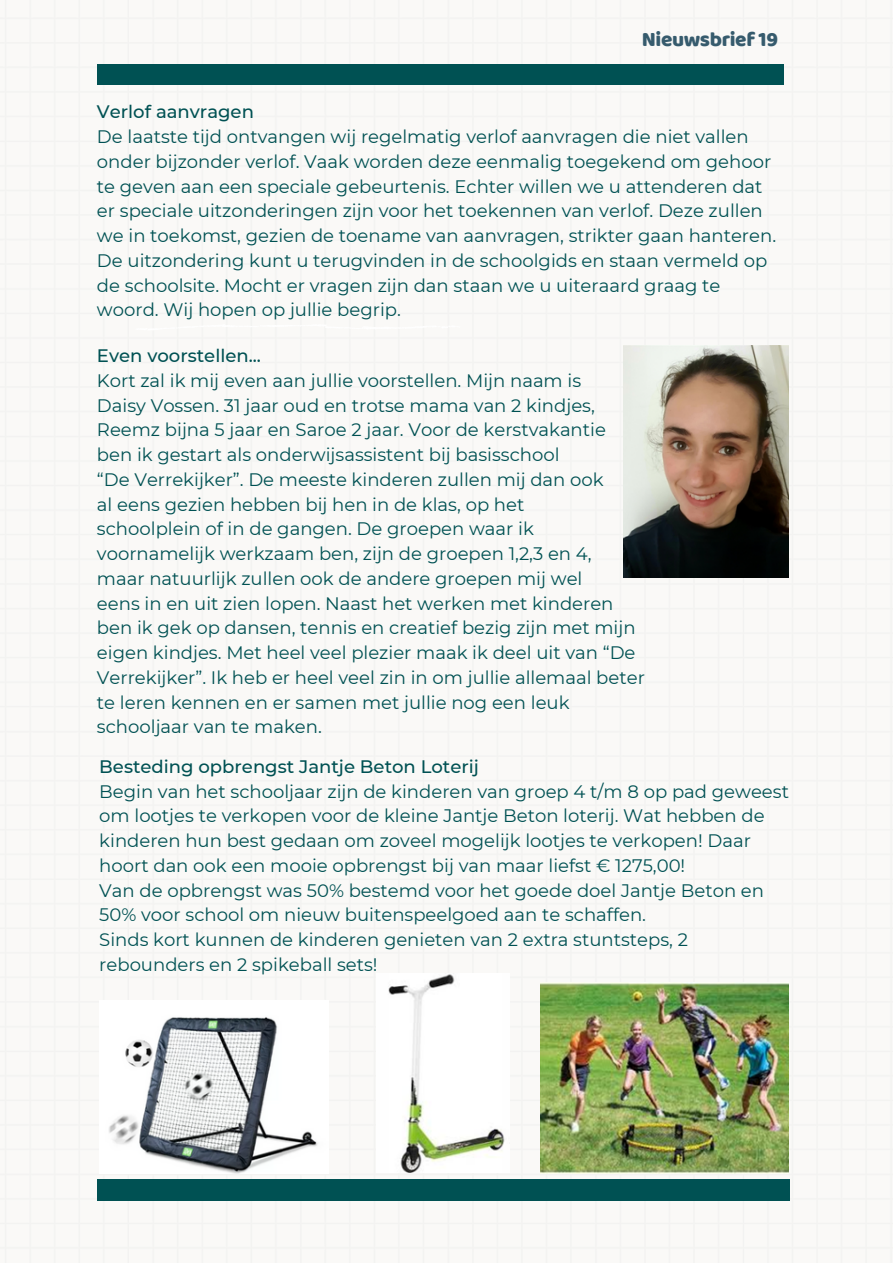
<style>
.page{position:relative;width:893px;height:1264px;background:#fff}
.page>*{position:absolute;margin:0;border:0;box-sizing:border-box;transform-origin:0 0}
.t1{font:20.85px "Baloo";letter-spacing:-.02em;color:#365b6d}
.t2{font:18px/24.8px "Montserrat";color:#005153}
.t3{font:500 18px "Montserrat";color:#005153}
</style>
<div class="page">
<img style="left:0;top:0;width:892px;height:1262px">
<div style="left:97px;top:64px;width:686px;height:20px;background:#005153"></div>
<div style="left:97px;top:1179px;width:692px;height:20px;background:#005153"></div>
<svg style="left:135px;top:324px;width:331px;height:8px"></svg>
<img style="left:623px;top:346px;width:165px;height:231px">
<img style="left:540px;top:982px;width:248px;height:191px">
<img style="left:99px;top:1000px;width:230px;height:173px">
<img style="left:377px;top:973px;width:132px;height:199px">
<p class="t1" style="left:641px;top:27px;width:138px">Nieuwsbrief 19</p>
<p class="t3" style="left:97px;top:101px;width:158px">Verlof aanvragen</p>
<p class="t2" style="left:97px;top:124px;width:680px">De laatste tijd ontvangen wij regelmatig verlof aanvragen die niet vallen onder bijzonder verlof. Vaak worden deze eenmalig toegekend om gehoor te geven aan een speciale gebeurtenis. Echter willen we u attenderen dat er speciale uitzonderingen zijn voor het toekennen van verlof. Deze zullen we in toekomst, gezien de toename van aanvragen, strikter gaan hanteren.<br>De uitzondering kunt u terugvinden in de schoolgids en staan vermeld op de schoolsite. Mocht er vragen zijn dan staan we u uiteraard graag te woord. Wij hopen op jullie begrip.</p>
<p class="t3" style="left:97px;top:345px;width:165px">Even voorstellen...</p>
<p class="t2" style="left:97px;top:368px;width:549px">Kort zal ik mij even aan jullie voorstellen. Mijn naam is<br>Daisy Vossen. 31 jaar oud en trotse mama van 2 kindjes, Reemz bijna 5 jaar en Saroe 2 jaar. Voor de kerstvakantie ben ik gestart als onderwijsassistent bij basisschool<br>“De Verrekijker”. De meeste kinderen zullen mij dan ook<br>al eens gezien hebben bij hen in de klas, op het<br>schoolplein of in de gangen. De groepen waar ik voornamelijk werkzaam ben, zijn de groepen 1,2,3 en 4,<br>maar natuurlijk zullen ook de andere groepen mij wel<br>eens in en uit zien lopen. Naast het werken met kinderen ben ik gek op dansen, tennis en creatief bezig zijn met mijn eigen kindjes. Met heel veel plezier maak ik deel uit van “De Verrekijker”. Ik heb er heel veel zin in om jullie allemaal beter te leren kennen en er samen met jullie nog een leuk schooljaar van te maken.</p>
<p class="t3" style="left:99px;top:755px;width:381px">Besteding opbrengst Jantje Beton Loterij</p>
<p class="t2" style="left:99px;top:778px;width:691px">Begin van het schooljaar zijn de kinderen van groep 4 t/m 8 op pad geweest om lootjes te verkopen voor de kleine Jantje Beton loterij. Wat hebben de kinderen hun best gedaan om zoveel mogelijk lootjes te verkopen! Daar hoort dan ook een mooie opbrengst bij van maar liefst € 1275,00!<br>Van de opbrengst was 50% bestemd voor het goede doel Jantje Beton en 50% voor school om nieuw buitenspeelgoed aan te schaffen.<br>Sinds kort kunnen de kinderen genieten van 2 extra stuntsteps, 2 rebounders en 2 spikeball sets!</p>
</div>
